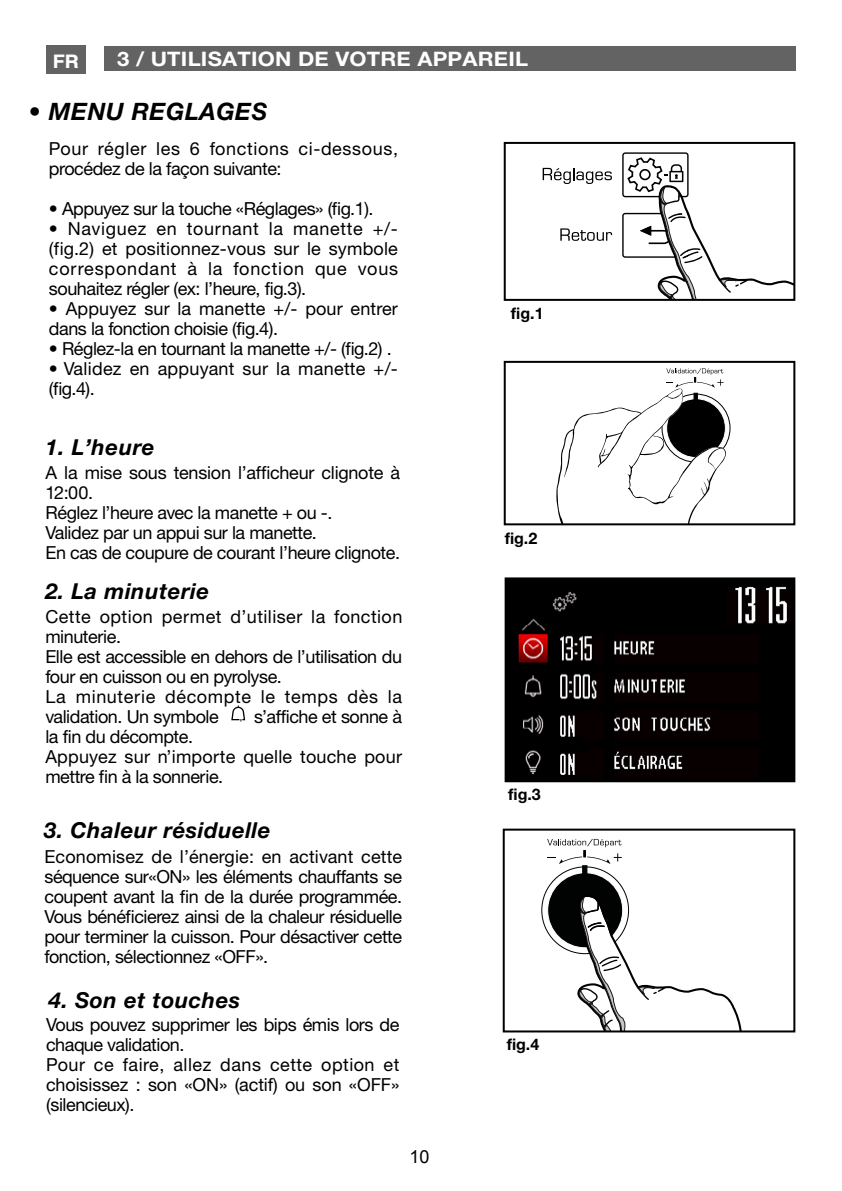
<style>
.page{position:relative;width:842px;height:1191px;background:#fff}
.page>*{position:absolute;margin:0;border:0;box-sizing:border-box;transform-origin:0 0}
.t1{font:italic 700 24px "Helvetica Neue CE";letter-spacing:.025em;color:#000}
.t2{font:italic 700 22px "Helvetica Neue CE";letter-spacing:.025em;color:#000}
.t3{font:700 20px "Helvetica Neue CE";letter-spacing:.01em;color:#fff;scale:1.1 1}
.t4{font:500 20px "Nimbus San No 5 T";color:#fff;scale:1.1 1}
.t5{font:18px/20px "Helvetica Neue CE";letter-spacing:-.025em;color:#000}
.t6{font:18px/20px "Helvetica Neue CE";letter-spacing:.015em;color:#000}
.t7{font:18px/20px "Helvetica Neue CE";letter-spacing:-.005em;color:#000}
.t8{font:18px/20px "Helvetica Neue CE";color:#000}
.t9{font:18px "Arial";color:#000}
.t10{font:700 16px "Helvetica Neue CE";color:#000}
</style>
<div class="page">
<div style="left:46px;top:46px;width:40px;height:28px;background:#646363"></div>
<div style="left:104px;top:46px;width:691px;height:25px;background:#646363"></div>
<img style="left:508px;top:580px;width:284px;height:199px">
<div style="left:505px;top:577px;width:290px;height:205px;border:2px solid #000"></div>
<svg style="left:543px;top:168px;width:69px;height:16px"></svg>
<svg style="left:560px;top:228px;width:52px;height:13px"></svg>
<svg style="left:622px;top:152px;width:170px;height:146px"></svg>
<div style="left:504px;top:142px;width:291px;height:159px;border:2px solid #000"></div>
<svg style="left:556px;top:368px;width:171px;height:154px"></svg>
<div style="left:504px;top:361px;width:291px;height:164px;border:2px solid #000"></div>
<svg style="left:542px;top:866px;width:87px;height:87px"></svg>
<div style="left:548px;top:872px;width:75px;height:76px;background:#010202;border-radius:50%"></div>
<hr style="left:583px;top:865px;width:4px;height:15px;background:#010202">
<div style="left:582px;top:865px;width:5px;height:16px;border:1px solid #010202"></div>
<svg style="left:547px;top:839px;width:75px;height:25px"></svg>
<svg style="left:567px;top:891px;width:175px;height:138px"></svg>
<div style="left:503px;top:828px;width:292px;height:204px;border:2px solid #000"></div>
<svg style="left:231px;top:705px;width:14px;height:16px"></svg>
<p class="t4" style="left:53px;top:49px;width:26px">FR</p>
<p class="t3" style="left:117px;top:47px;width:375px">3 / UTILISATION DE VOTRE APPAREIL</p>
<h1 class="t1" style="left:29px;top:96px;width:240px">• MENU REGLAGES</h1>
<p class="t6" style="left:49px;top:139px;width:351px">Pour régler les 6 fonctions ci-dessous, procédez de la façon suivante:</p>
<p class="t5" style="left:49px;top:199px;width:326px">• Appuyez sur la touche «Réglages» (fig.1).</p>
<p class="t5" style="left:49px;top:219px;width:351px;text-align:justify">• Naviguez en tournant la manette +/- (fig.2) et positionnez-vous sur le symbole correspondant à la fonction que vous souhaitez régler (ex: l’heure, fig.3).</p>
<p class="t8" style="left:49px;top:299px;width:351px">• Appuyez sur la manette +/- pour entrer dans la fonction choisie (fig.4).</p>
<p class="t5" style="left:49px;top:339px;width:344px">• Réglez-la en tournant la manette +/- (fig.2) .</p>
<p class="t6" style="left:49px;top:359px;width:350px">• Validez en appuyant sur la manette +/- (fig.4).</p>
<p class="t2" style="left:46px;top:433px;width:110px">1. L’heure</p>
<p class="t5" style="left:46px;top:463px;width:356px">A la mise sous tension l’afficheur clignote à 12:00.<br>Réglez l’heure avec la manette + ou -.<br>Validez par un appui sur la manette.<br>En cas de coupure de courant l’heure clignote.</p>
<p class="t2" style="left:45px;top:578px;width:165px">2. La minuterie</p>
<p class="t5" style="left:45px;top:607px;width:359px">Cette option permet d’utiliser la fonction minuterie.<br>Elle est accessible en dehors de l’utilisation du four en cuisson ou en pyrolyse.<br>La minuterie décompte le temps dès la validation. Un symbole</p>
<p class="t5" style="left:254px;top:707px;width:149px">s’affiche et sonne à</p>
<p class="t7" style="left:45px;top:727px;width:358px">la fin du décompte.<br>Appuyez sur n’importe quelle touche pour mettre fin à la sonnerie.</p>
<p class="t2" style="left:44px;top:816px;width:228px">3. Chaleur résiduelle</p>
<p class="t5" style="left:45px;top:846px;width:359px;text-align:justify">Economisez de l’énergie: en activant cette séquence sur«ON» les éléments chauffants se coupent avant la fin de la durée programmée.<br>Vous bénéficierez ainsi de la chaleur résiduelle pour terminer la cuisson. Pour désactiver cette fonction, sélectionnez «OFF».</p>
<p class="t2" style="left:49px;top:986px;width:193px">4. Son et touches</p>
<p class="t5" style="left:46px;top:1014px;width:355px">Vous pouvez supprimer les bips émis lors de chaque validation.<br>Pour ce faire, allez dans cette option et choisissez : son «ON» (actif) ou son «OFF» (silencieux).</p>
<p class="t9" style="left:410px;top:1144px;width:22px">10</p>
<p class="t10" style="left:511px;top:303px;width:34px">fig.1</p>
<p class="t10" style="left:505px;top:529px;width:34px">fig.2</p>
<p class="t10" style="left:508px;top:784px;width:34px">fig.3</p>
<p class="t10" style="left:507px;top:1034px;width:34px">fig.4</p>
</div>
